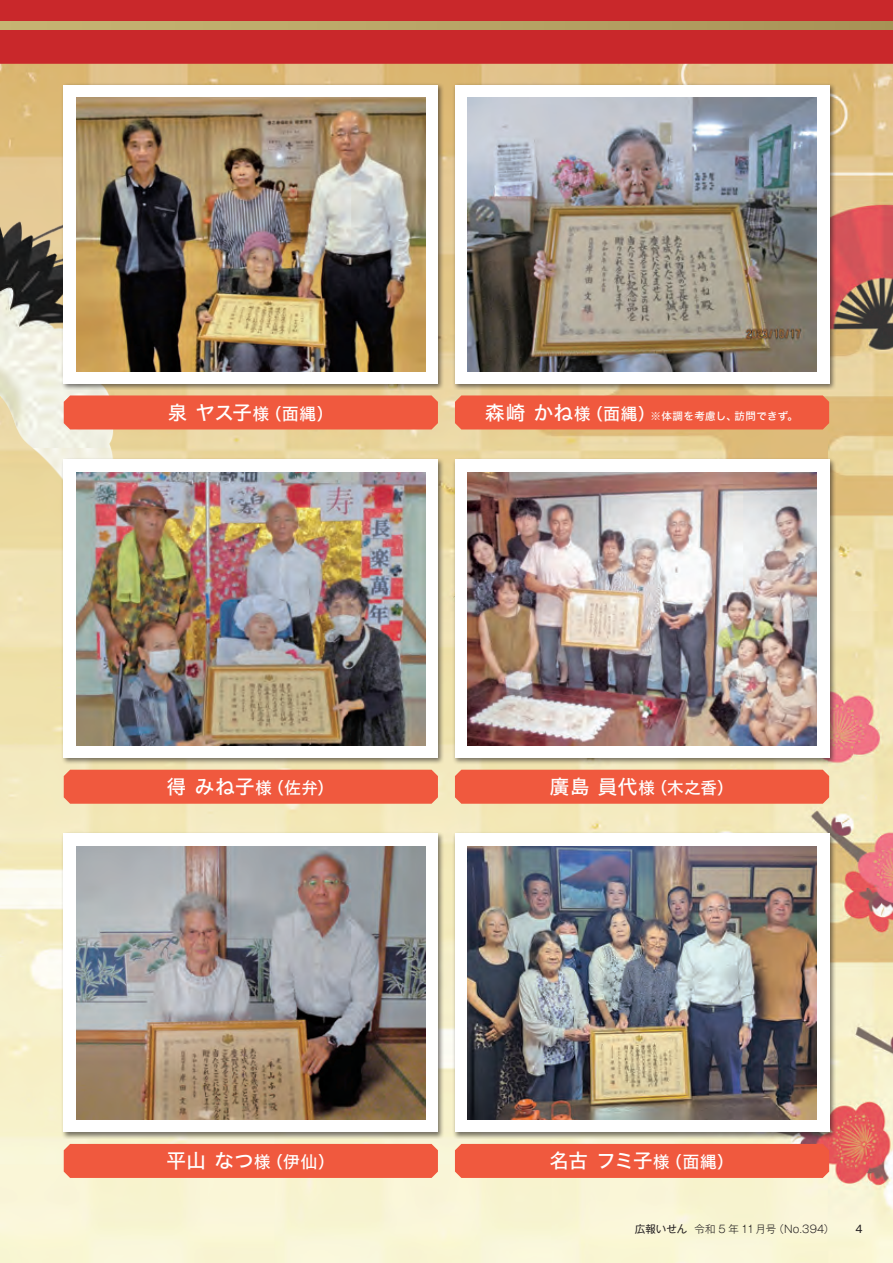
<style>
.page{position:relative;width:893px;height:1263px;background:#fff}
.page>*{position:absolute;margin:0;border:0;box-sizing:border-box;transform-origin:0 0}
.t1{font:19.5px "Hira Kaku Std W5";letter-spacing:.03em;color:#fff}
.t2{font:16.5px "Hira Kaku Std W5";letter-spacing:.05em;color:#fff}
.t3{font:300 10.5px "Gothic MB101 Pro";letter-spacing:.025em;color:#231f20}
.t4{font:10.5px "Hira Kaku Std W5";letter-spacing:.035em;color:#fff}
.t5{font:10.5px "Gothic MB101 Pro";letter-spacing:-.005em;color:#231f20}
.s1{font-size:16.5px}
.s2{font-size:10.5px}
</style>
<div class="page">
<img style="left:0;top:208px;width:893px;height:1055px">
<svg style="left:0;top:0;width:893px;height:208px;background:#d1624c"></svg>
<svg style="left:0;top:21px;width:893px;height:9px;background:#b7a466"></svg>
<img style="left:0;top:189px;width:202px;height:344px">
<div style="left:61px;top:831px;width:384px;height:308px;background:#231f20;opacity:.6"></div>
<div style="left:64px;top:833px;width:374px;height:299px;background:#fff"></div>
<div style="left:61px;top:457px;width:384px;height:307px;background:#231f20;opacity:.6"></div>
<div style="left:64px;top:459px;width:374px;height:299px;background:#fff"></div>
<div style="left:61px;top:82px;width:384px;height:308px;background:#231f20;opacity:.6"></div>
<div style="left:64px;top:85px;width:374px;height:299px;background:#fff"></div>
<div style="left:452px;top:831px;width:384px;height:308px;background:#231f20;opacity:.6"></div>
<div style="left:455px;top:833px;width:374px;height:299px;background:#fff"></div>
<div style="left:452px;top:457px;width:384px;height:307px;background:#231f20;opacity:.6"></div>
<div style="left:455px;top:459px;width:374px;height:299px;background:#fff"></div>
<div style="left:452px;top:82px;width:384px;height:308px;background:#231f20;opacity:.6"></div>
<div style="left:455px;top:85px;width:374px;height:299px;background:#fff"></div>
<div style="left:64px;top:1144px;width:374px;height:34px;background:#f0593e"></div>
<div style="left:64px;top:770px;width:374px;height:34px;background:#f0593e"></div>
<div style="left:64px;top:395px;width:374px;height:34px;background:#f0593e"></div>
<div style="left:455px;top:1144px;width:374px;height:34px;background:#f0593e"></div>
<div style="left:455px;top:770px;width:374px;height:34px;background:#f0593e"></div>
<div style="left:455px;top:395px;width:374px;height:34px;background:#f0593e"></div>
<img style="left:76px;top:846px;width:349px;height:273px">
<img style="left:76px;top:472px;width:349px;height:273px">
<img style="left:76px;top:98px;width:349px;height:273px">
<img style="left:468px;top:846px;width:348px;height:273px">
<img style="left:468px;top:472px;width:348px;height:273px">
<img style="left:468px;top:98px;width:348px;height:273px">
<p class="t1" style="left:168px;top:398px;width:103px">泉ヤス子<span class="s1">様</span></p>
<p class="t2" style="left:265px;top:401px;width:70px">（面縄(</p>
<p class="t1" style="left:485px;top:398px;width:107px">森崎かね<span class="s1">様</span></p>
<p class="t2" style="left:586px;top:401px;width:76px">（面縄）<span class="s2">※</span></p>
<p class="t4" style="left:734px;top:408px;width:65px">訪問できず。</p>
<p class="t4" style="left:661px;top:408px;width:77px">体調を考慮し、</p>
<p class="t1" style="left:167px;top:772px;width:106px">得みね子<span class="s1">様</span></p>
<p class="t2" style="left:268px;top:775px;width:68px">（佐弁(</p>
<p class="t1" style="left:550px;top:772px;width:107px">廣島員代<span class="s1">様</span></p>
<p class="t2" style="left:651px;top:775px;width:84px">（木之香(</p>
<p class="t1" style="left:166px;top:1146px;width:106px">平山なつ<span class="s1">様</span></p>
<p class="t2" style="left:266px;top:1149px;width:70px">（伊仙(</p>
<p class="t1" style="left:550px;top:1146px;width:122px">名古フミ子<span class="s1">様</span></p>
<p class="t2" style="left:665px;top:1149px;width:70px">（面縄(</p>
<p class="t3" style="left:773px;top:1220px;width:62px">（No.394(</p>
<p class="t5" style="left:635px;top:1220px;width:54px">広報いせん</p>
<p class="t3" style="left:694px;top:1220px;width:83px">令和 5 年 11 月号</p>
<p class="t5" style="left:855px;top:1220px;width:9px">4</p>
</div>
